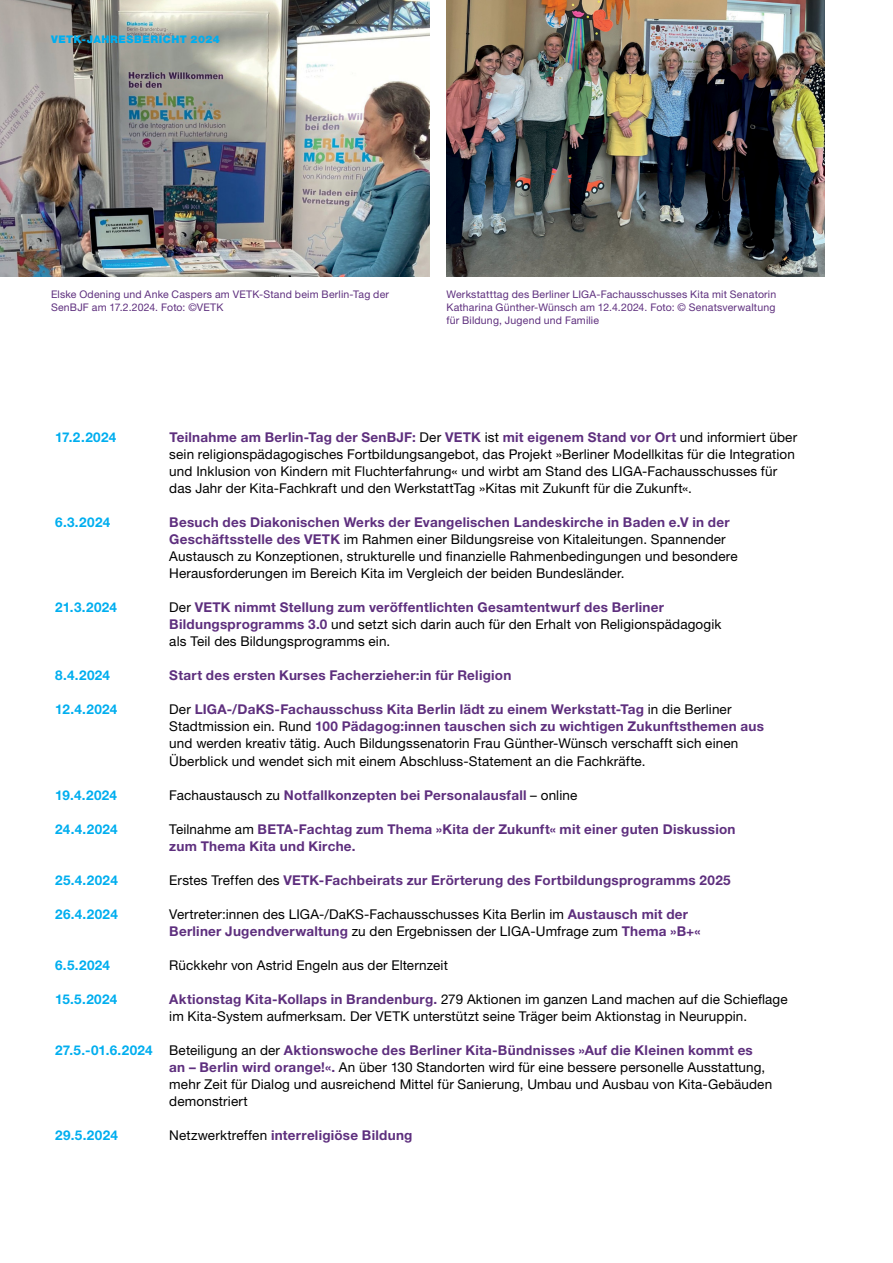
<style>
.page{position:relative;width:893px;height:1263px;background:#fff}
.page>*{position:absolute;margin:0;border:0;box-sizing:border-box;transform-origin:0 0}
.t1{font:13.5px/17px "Helvetica Neue LT Pro";letter-spacing:.01em;color:#000}
.t2{font:700 13.5px/17px "Helvetica Neue LT Pro";letter-spacing:.02em;color:#5e2f7e}
.t3{font:700 13.5px "Helvetica Neue LT Pro";letter-spacing:.02em;color:#00aeef}
.t4{font:10.5px/12.8px "Helvetica Neue LT Pro";letter-spacing:.02em;color:#5e2f7e}
.t5{font:900 10.5px "Helvetica Neue LT Pro";letter-spacing:.05em;color:#00aeef}
.s1{font-weight:700;color:#5e2f7e}
.s2{font-weight:400;color:#000}
.s3{font-weight:700;color:#00aeef}
</style>
<div class="page">
<img style="left:446px;top:0;width:379px;height:276px">
<img style="left:0;top:0;width:429px;height:276px">
<p class="t5" style="left:51px;top:33px;width:170px">VETK-JAHRESBERICHT 2024</p>
<p class="t4" style="left:51px;top:288px;width:340px">Elske Odening und Anke Caspers am VETK-Stand beim Berlin-Tag der<br>SenBJF am 17.2.2024. Foto: ©VETK</p>
<p class="t4" style="left:446px;top:288px;width:331px;text-align:justify">Werkstatttag des Berliner LIGA-Fachausschusses Kita mit Senatorin Katharina Günther-Wünsch am 12.4.2024. Foto: © Senatsverwaltung für Bildung, Jugend und Familie</p>
<p class="t3" style="left:55px;top:429px;width:63px">17.2.2024</p>
<p class="t1" style="left:169px;top:429px;width:629px"><span class="s1">Teilnahme am Berlin-Tag der SenBJF:</span> Der <span class="s1">VETK</span> ist <span class="s1">mit eigenem Stand vor Ort</span> und informiert über sein religionspädagogisches Fortbildungsangebot, das Projekt »Berliner Modellkitas für die Integration und Inklusion von Kindern mit Fluchterfahrung« und wirbt am Stand des LIGA-Fachausschusses für das Jahr der Kita-Fachkraft und den WerkstattTag »Kitas mit Zukunft für die Zukunft«.</p>
<p class="t3" style="left:55px;top:514px;width:56px">6.3.2024</p>
<p class="t1" style="left:169px;top:514px;width:570px"><span class="s1">Besuch des Diakonischen Werks der Evangelischen Landeskirche in Baden e.V in der Geschäftsstelle des VETK</span> im Rahmen einer Bildungsreise von Kitaleitungen. Spannender Austausch zu Konzeptionen, strukturelle und finanzielle Rahmenbedingungen und besondere Herausforderungen im Bereich Kita im Vergleich der beiden Bundesländer.</p>
<p class="t3" style="left:55px;top:599px;width:63px">21.3.2024</p>
<p class="t1" style="left:169px;top:599px;width:554px">Der <span class="s1">VETK nimmt Stellung zum veröffentlichten Gesamtentwurf des Berliner<br>Bildungsprogramms 3.0</span> und setzt sich darin auch für den Erhalt von Religionspädagogik als Teil des Bildungsprogramms ein.</p>
<p class="t3" style="left:55px;top:667px;width:56px">8.4.2024</p>
<p class="t2" style="left:169px;top:667px;width:344px">Start des ersten Kurses Facherzieher:in für Religion</p>
<p class="t3" style="left:55px;top:701px;width:64px">12.4.2024</p>
<p class="t1" style="left:169px;top:701px;width:596px">Der <span class="s1">LI GA-/DaKS-Fachausschuss Kita Berlin lädt zu einem Werkstatt-Tag</span> in die Berliner Stadtmission ein. Rund <span class="s1">100 Pädagog:innen tauschen sich zu wichtigen Zukunftsthemen aus </span>und werden kreativ tätig. Auch Bildungssenatorin Frau Günther-Wünsch verschafft sich einen Überblick und wendet sich mit einem Abschluss-Statement an die Fachkräfte.</p>
<p class="t3" style="left:55px;top:786px;width:63px">19.4.2024</p>
<p class="t2" style="left:169px;top:786px;width:409px"><span class="s2">Fachaustausch zu</span> Notfallkonzepten bei Personalausfall <span class="s2">– online</span></p>
<p class="t3" style="left:55px;top:820px;width:64px">24.4.2024</p>
<p class="t2" style="left:169px;top:820px;width:568px"><span class="s2">Teilnahme am</span> BETA-Fachtag zum Thema »Kita der Zukunft« mit einer guten Diskussion zum Thema Kita und Kirche.</p>
<p class="t3" style="left:55px;top:871px;width:64px">25.4.2024</p>
<p class="t2" style="left:169px;top:871px;width:563px"><span class="s2">Erstes Treffen des</span> VETK-Fachbeirats zur Erörterung des Fortbildungsprogramms 2025</p>
<p class="t3" style="left:55px;top:905px;width:64px">26.4.2024</p>
<p class="t1" style="left:169px;top:905px;width:533px">Vertreter:innen des LIGA-/DaKS-Fachausschusses Kita Berlin im <span class="s1">Austausch mit der<br>Berliner Jugendverwaltung</span> zu den Ergebnissen der LIGA-Umfrage zum <span class="s1">Thema »B+«</span></p>
<p class="t3" style="left:55px;top:956px;width:56px">6.5.2024</p>
<p class="t1" style="left:169px;top:956px;width:280px">Rückkehr von Astrid Engeln aus der Elternzeit</p>
<p class="t3" style="left:55px;top:990px;width:64px">15.5.2024</p>
<p class="t1" style="left:169px;top:990px;width:620px"><span class="s1">Aktionstag Kita-Kollaps in Brandenburg.</span> 279 Aktionen im ganzen Land machen auf die Schieflage im Kita-System aufmerksam. Der VETK unterstützt seine Träger beim Aktionstag in Neuruppin.</p>
<p class="t1" style="left:169px;top:1041px;width:604px;text-indent:-114px"><span class="s3">27.5.-01.6.2024</span> Beteiligung an der <span class="s1">Aktionswoche des Berliner Kita-Bündnisses »Auf die Kleinen kommt es an – Berlin wird orange!«.</span> An über 130 Standorten wird für eine bessere personelle Ausstattung, mehr Zeit für Dialog und ausreichend Mittel für Sanierung, Umbau und Ausbau von Kita-Gebäuden demonstriert</p>
<p class="t3" style="left:55px;top:1126px;width:64px">29.5.2024</p>
<p class="t2" style="left:169px;top:1126px;width:245px"><span class="s2">Netzwerktreffen</span> interreligiöse Bildung</p>
</div>
